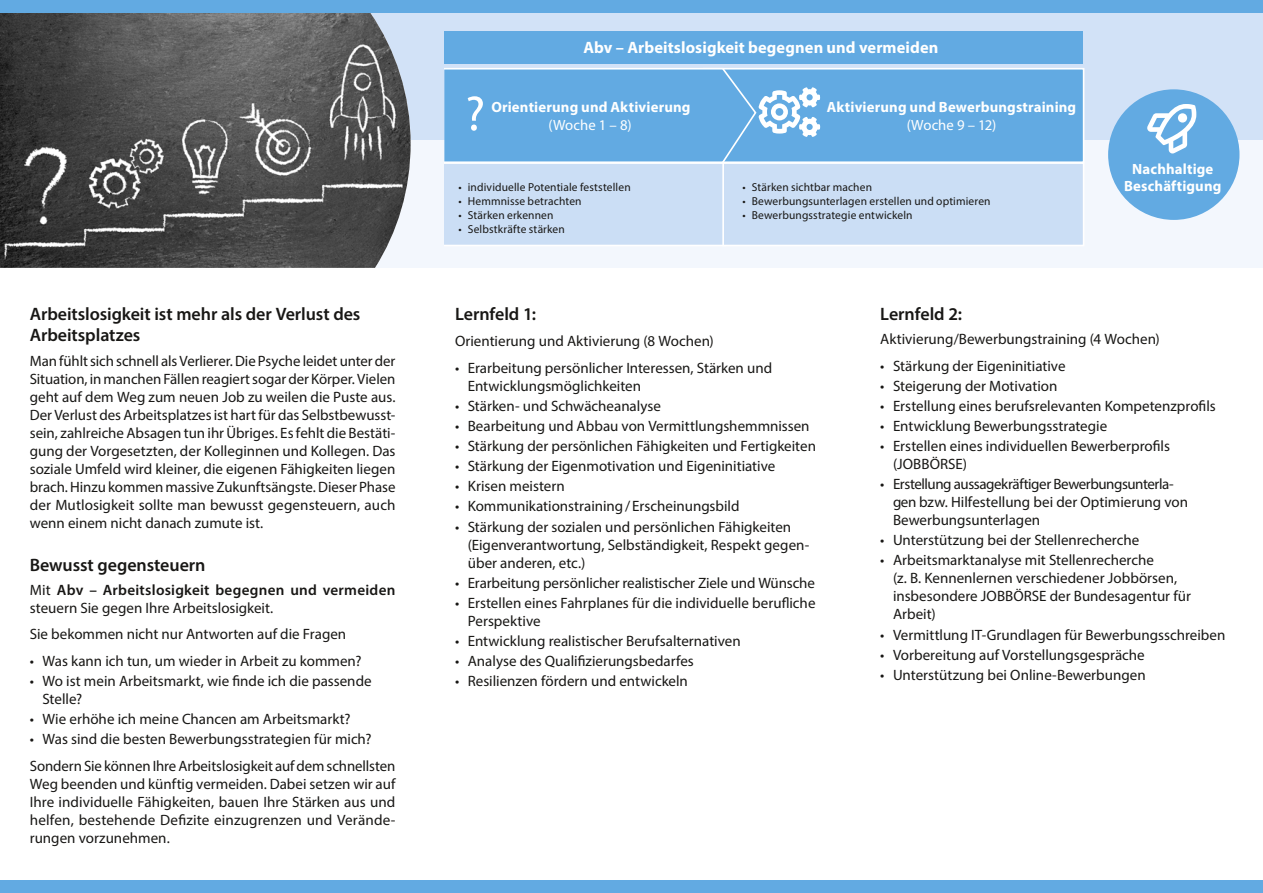
<style>
.page{position:relative;width:1263px;height:893px;background:#fff}
.page>*{position:absolute;margin:0;border:0;box-sizing:border-box;transform-origin:0 0}
.t1{font:600 18px/21.6px "Myriad Pro";letter-spacing:-.005em;color:#181715}
.t2{font:700 16.5px "Myriad Pro";letter-spacing:.005em;color:#fff}
.t3{font:15px/18px "Myriad Pro";color:#181715}
.t4{font:600 15px/18px "Myriad Pro";letter-spacing:.015em;color:#181715}
.t5{font:700 14.85px/17.9px "Myriad Pro";letter-spacing:.01em;color:#fff;text-align:center}
.t6{font:14.85px "Myriad Pro";color:#fff}
.t7{font:11.55px "Myriad Pro";letter-spacing:.015em;color:#181715}
.s1{font-weight:400}
</style>
<div class="page">
<div style="left:0;top:0;width:1263px;height:268px;background:#d2e2f7"></div>
<div style="left:0;top:140px;width:1263px;height:128px;background:#f3f7fd"></div>
<img style="left:0;top:13px;width:411px;height:255px">
<div style="left:0;top:0;width:1263px;height:13px;background:#62aae2"></div>
<div style="left:704px;top:69px;width:380px;height:93px;background:#62aae2"></div>
<div style="left:703px;top:68px;width:381px;height:95px;border:2px solid #fff"></div>
<div style="left:444px;top:31px;width:639px;height:33px;background:#62aae2"></div>
<div style="left:723px;top:163px;width:361px;height:83px;background:#cbdef5"></div>
<div style="left:722px;top:162px;width:362px;height:84px;border:2px solid #fff"></div>
<div style="left:1108px;top:89px;width:131px;height:131px;background:#62aae2;border-radius:50%"></div>
<svg style="left:1147px;top:104px;width:49px;height:50px"></svg>
<svg style="left:444px;top:68px;width:376px;height:178px"></svg>
<div style="left:0;top:880px;width:1263px;height:13px;background:#62aae2"></div>
<p class="t1" style="left:30px;top:302px;width:332px">Arbeitslosigkeit ist mehr als der Verlust des<br>Arbeitsplatzes</p>
<p class="t3" style="left:30px;top:351px;width:367px;text-align:justify">Man fühlt sich schnell als Verlierer. Die Psyche leidet unter der Situation, in manchen Fällen reagiert sogar der Körper. Vielen geht auf dem Weg zum neuen Job zu weilen die Puste aus.<br>Der Verlust des Arbeitsplatzes ist hart für das Selbstbewusst&shy;sein, zahlreiche Absagen tun ihr Übriges. Es fehlt die Bestäti&shy;gung der Vorgesetzten, der Kolleginnen und Kollegen. Das soziale Umfeld wird kleiner, die eigenen Fähigkeiten liegen brach. Hinzu kommen massive Zukunftsängste. Dieser Phase der Mutlosigkeit sollte man bewusst gegensteuern, auch wenn einem nicht danach zumute ist.</p>
<p class="t1" style="left:30px;top:553px;width:177px">Bewusst gegensteuern</p>
<p class="t4" style="left:30px;top:580px;width:367px"><span class="s1">Mit</span> Abv – Arbeitslosigkeit begegnen und vermeiden <span class="s1">steuern Sie gegen Ihre Arbeitslosigkeit.</span></p>
<p class="t3" style="left:30px;top:625px;width:318px">Sie bekommen nicht nur Antworten auf die Fragen</p>
<p class="t3" style="left:30px;top:652px;width:333px">• Was kann ich tun, um wieder in Arbeit zu kommen?</p>
<p class="t3" style="left:43px;top:672px;width:331px;text-indent:-13px">• Wo ist mein Arbeitsmarkt, wie finde ich die passende<br>Stelle?</p>
<p class="t3" style="left:30px;top:710px;width:322px">• Wie erhöhe ich meine Chancen am Arbeitsmarkt?</p>
<p class="t3" style="left:30px;top:726px;width:367px;line-height:26.5px">• Was sind die besten Bewerbungsstrategien für mich?<br>Sondern Sie können Ihre Arbeitslosigkeit auf dem schnellsten</p>
<p class="t3" style="left:30px;top:774px;width:367px;text-align:justify">Weg beenden und künftig vermeiden. Dabei setzen wir auf Ihre individuelle Fähigkeiten, bauen Ihre Stärken aus und helfen, bestehende Defizite einzugrenzen und Verände&shy;rungen vorzunehmen.</p>
<p class="t2" style="left:583px;top:36px;width:356px">Abv – Arbeitslosigkeit begegnen und vermeiden</p>
<p class="t5" style="left:491px;top:98px;width:201px">Orientierung und Aktivierung</p>
<p class="t6" style="left:549px;top:116px;width:85px">(Woche 1 – 8)</p>
<p class="t7" style="left:459px;top:180px;width:174px">• individuelle Potentiale feststellen</p>
<p class="t7" style="left:459px;top:194px;width:125px">• Hemmnisse betrachten</p>
<p class="t7" style="left:459px;top:208px;width:96px">• Stärken erkennen</p>
<p class="t7" style="left:459px;top:222px;width:108px">• Selbstkräfte stärken</p>
<p class="t5" style="left:827px;top:98px;width:251px">Aktivierung und Bewerbungstraining</p>
<p class="t6" style="left:907px;top:116px;width:91px">(Woche 9 – 12)</p>
<p class="t7" style="left:742px;top:180px;width:131px">• Stärken sichtbar machen</p>
<p class="t7" style="left:742px;top:194px;width:250px">• Bewerbungsunterlagen erstellen und optimieren</p>
<p class="t7" style="left:742px;top:208px;width:171px">• Bewerbungsstrategie entwickeln</p>
<p class="t5" style="left:1124px;top:159px;width:99px">Nachhaltige<br>Beschäftigung</p>
<p class="t1" style="left:455px;top:302px;width:82px">Lernfeld 1:</p>
<p class="t3" style="left:455px;top:332px;width:260px">Orientierung und Aktivierung (8 Wochen)</p>
<p class="t3" style="left:468px;top:358px;width:306px;text-indent:-13px">• Erarbeitung persönlicher Interessen, Stärken und<br>Entwicklungsmöglichkeiten</p>
<p class="t3" style="left:455px;top:397px;width:207px">• Stärken- und Schwächeanalyse</p>
<p class="t3" style="left:455px;top:417px;width:356px">• Bearbeitung und Abbau von Vermittlungshemmnissen</p>
<p class="t3" style="left:455px;top:437px;width:362px">• Stärkung der persönlichen Fähigkeiten und Fertigkeiten</p>
<p class="t3" style="left:455px;top:457px;width:322px">• Stärkung der Eigenmotivation und Eigeninitiative</p>
<p class="t3" style="left:455px;top:477px;width:111px">• Krisen meistern</p>
<p class="t3" style="left:455px;top:497px;width:286px">• Kommunikationstraining/ Erscheinungsbild</p>
<p class="t3" style="left:468px;top:517px;width:343px;text-indent:-13px">• Stärkung der sozialen und persönlichen Fähigkeiten (Eigenverantwortung, Selbständigkeit, Respekt gegen&shy;über anderen, etc.)</p>
<p class="t3" style="left:455px;top:573px;width:361px">• Erarbeitung persönlicher realistischer Ziele und Wünsche</p>
<p class="t3" style="left:468px;top:594px;width:349px;text-indent:-13px">• Erstellen eines Fahrplanes für die individuelle berufliche<br>Perspektive</p>
<p class="t3" style="left:455px;top:632px;width:287px">• Entwicklung realistischer Berufsalternativen</p>
<p class="t3" style="left:455px;top:652px;width:240px">• Analyse des Qualifizierungsbedarfes</p>
<p class="t3" style="left:455px;top:672px;width:234px">• Resilienzen fördern und entwickeln</p>
<p class="t1" style="left:880px;top:302px;width:83px">Lernfeld 2:</p>
<p class="t3" style="left:880px;top:330px;width:281px">Aktivierung/Bewerbungstraining (4 Wochen)</p>
<p class="t3" style="left:880px;top:356px;width:187px">• Stärkung der Eigeninitiative</p>
<p class="t3" style="left:880px;top:376px;width:179px">• Steigerung der Motivation</p>
<p class="t3" style="left:880px;top:397px;width:337px">• Erstellung eines berufsrelevanten Kompetenzprofils</p>
<p class="t3" style="left:880px;top:417px;width:229px">• Entwicklung Bewerbungsstrategie</p>
<p class="t3" style="left:893px;top:437px;width:278px;text-indent:-13px">• Erstellen eines individuellen Bewerberprofils (JOBBÖRSE)</p>
<p class="t3" style="left:893px;top:475px;width:297px;text-indent:-13px">• Erstellung aussagekräftiger Bewerbungsunterla&shy;gen bzw. Hilfestellung bei der Optimierung von<br>Bewerbungsunterlagen</p>
<p class="t3" style="left:880px;top:531px;width:260px">• Unterstützung bei der Stellenrecherche</p>
<p class="t3" style="left:893px;top:551px;width:299px;text-indent:-13px">• Arbeitsmarktanalyse mit Stellenrecherche<br>(z. B. Kennenlernen verschiedener Jobbörsen, insbesondere JOBBÖRSE der Bundesagentur für Arbeit)</p>
<p class="t3" style="left:880px;top:625px;width:347px">• Vermittlung IT-Grundlagen für Bewerbungsschreiben</p>
<p class="t3" style="left:880px;top:645px;width:266px">• Vorbereitung auf Vorstellungsgespräche</p>
<p class="t3" style="left:880px;top:666px;width:267px">• Unterstützung bei Online-Bewerbungen</p>
</div>
